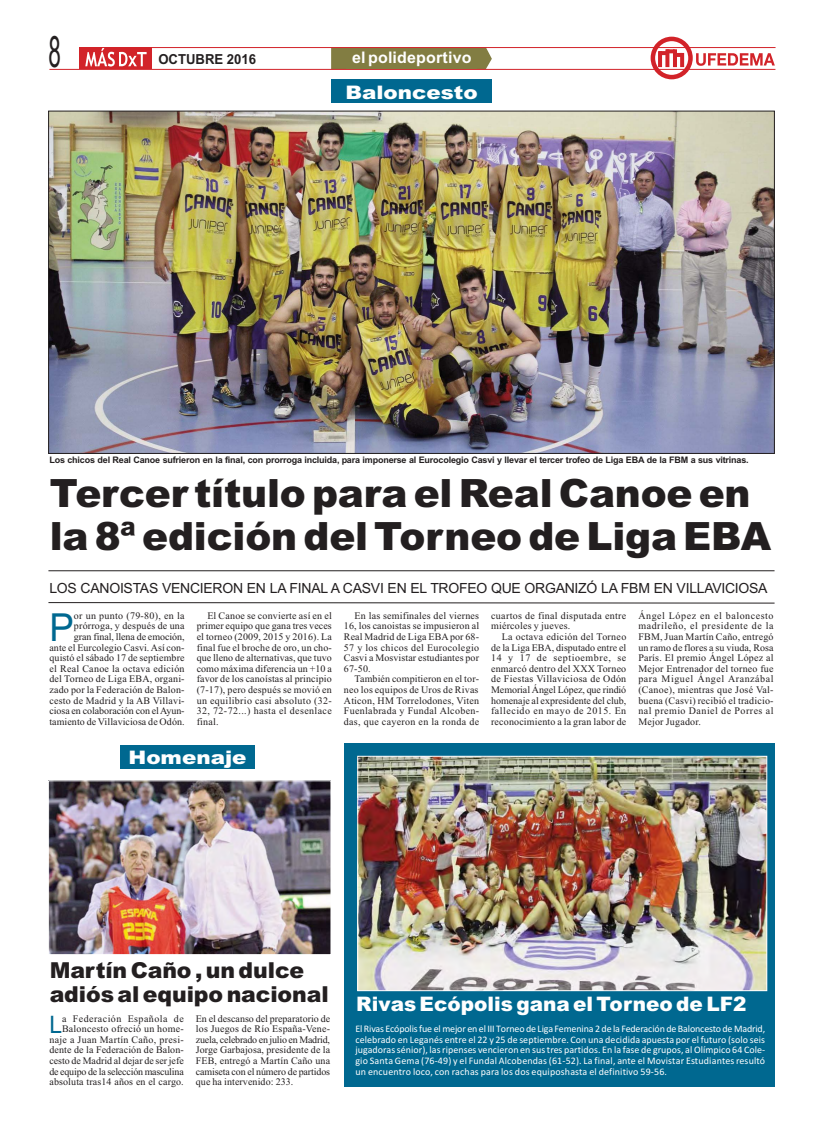
<style>
.page{position:relative;width:823px;height:1134px;background:#fff}
.page>*{position:absolute;margin:0;border:0;box-sizing:border-box;transform-origin:0 0}
.t1{font:43.5px "Arial Narrow";color:#231f20;scale:.63 1}
.t2{font:900 39px/43px "Arial";letter-spacing:-.005em;color:#231f20}
.t3{font:38.6px "Arial";color:#006890;scale:.95 1}
.t4{font:24.1px "Arial";color:#006890;scale:.95 1}
.t5{font:900 22px/24px "Arial";letter-spacing:-.005em;color:#231f20}
.t6{font:900 20px "Arial";color:#fff}
.t7{font:900 18.7px "Arial";color:#fff;scale:1.15 1}
.t8{font:700 16px "Arial";letter-spacing:.01em;color:#fff}
.t9{font:14px "Arial";letter-spacing:-.02em;color:#231f20}
.t10{font:700 13.8px "Arial";color:#231f20;scale:.95 1}
.t11{font:10px/10.6px "Times New Roman";letter-spacing:.02em;color:#231f20;text-align:justify}
.t12{font:10px/10.6px "Calibri";letter-spacing:.015em;color:#fff;text-align:justify}
.t13{font:10px "Times New Roman";letter-spacing:-.005em;color:#231f20}
.t14{font:10px "Times New Roman";color:#231f20}
.t15{font:10px "Times New Roman";letter-spacing:.05em;color:#231f20}
.t16{font:10px "Times New Roman";letter-spacing:.055em;color:#231f20}
.t17{font:700 9px "Arial";letter-spacing:-.02em;color:#231f20}
</style>
<div class="page">
<img style="left:50px;top:113px;width:722px;height:339px">
<div style="left:331px;top:80px;width:160px;height:23px;background:#006890"></div>
<svg style="left:48px;top:602px;width:727px;height:2px"></svg>
<hr style="left:48px;top:570px;width:726px;height:1px;background:#231f20">
<svg style="left:331px;top:48px;width:160px;height:21px"></svg>
<hr style="left:102px;top:47px;width:673px;height:1px;background:#d22329">
<hr style="left:49px;top:69px;width:726px;height:1px;background:#d22329">
<svg style="left:650px;top:37px;width:124px;height:42px"></svg>
<div style="left:346px;top:50px;width:130px;height:18px;background:#827d42"></div>
<div style="left:79px;top:47px;width:73px;height:22px;background:#d22329"></div>
<svg style="left:85px;top:48px;width:61px;height:19px"></svg>
<div style="left:344px;top:744px;width:430px;height:343px;background:#006890"></div>
<img style="left:359px;top:758px;width:405px;height:231px">
<div style="left:357px;top:756px;width:409px;height:235px;border:1px solid #fff"></div>
<img style="left:50px;top:783px;width:279px;height:170px">
<div style="left:48px;top:781px;width:283px;height:174px;border:1px solid #fff"></div>
<div style="left:120px;top:745px;width:135px;height:23px;background:#006890"></div>
<p class="t1" style="left:48px;top:26px;width:21px">8</p>
<p class="t10" style="left:158px;top:54px;width:104px">OCTUBRE 2016</p>
<p class="t8" style="left:352px;top:52px;width:121px">el polideportivo</p>
<p class="t7" style="left:345px;top:85px;width:116px">Baloncesto</p>
<p class="t17" style="left:49px;top:457px;width:700px">Los chicos del Real Canoe sufrieron en la final, con prorroga incluida, para imponerse al Eurocolegio Casvi y llevar el tercer trofeo de Liga EBA de la FBM a sus vitrinas.</p>
<p class="t2" style="left:50px;top:476px;width:722px">Tercer título para el Real Canoe en la 8ª edición del Torneo de Liga EBA</p>
<p class="t9" style="left:49px;top:580px;width:719px">LOS CANOISTAS VENCIERON EN LA FINAL A CASVI EN EL TROFEO QUE ORGANIZÓ LA FBM EN VILLAVICIOSA</p>
<p class="t11" style="left:49px;top:611px;width:137px;text-align:right">or un punto (79-80), en la prórroga, y después de una<br>gran final, llena de emoción,<br>ante el Eurcolegio Casvi. Así con&shy;quistó el sábado 17 de septiembre el Real Canoe la octava edición del Torneo de Liga EBA, organi&shy;zado por la Federación de Balon&shy;cesto de Madrid y la AB Villavi&shy;ciosa en colaboración con el Ayun&shy;tamiento de Villaviciosa de Odón.</p>
<p class="t11" style="left:196px;top:611px;width:137px;text-indent:11px">El Canoe se convierte así en el primer equipo que gana tres veces el torneo (2009, 2015 y 2016). La final fue el broche de oro, un cho&shy;que lleno de alternativas, que tuvo como máxima diferencia un +10 a favor de los canoístas al principio (7-17), pero después se movió en un equilibrio casi absoluto (32- 32, 72-72...) hasta el desenlace final.</p>
<p class="t11" style="left:354px;top:611px;width:126px">En las semifinales del viernes</p>
<p class="t3" style="left:49px;top:605px;width:27px">P</p>
<p class="t11" style="left:344px;top:622px;width:137px">16, los canoistas se impusieron al</p>
<p class="t11" style="left:344px;top:632px;width:137px">Real Madrid de Liga EBA por 68-</p>
<p class="t11" style="left:344px;top:643px;width:137px">57 y los chicos del Eurocolegio</p>
<p class="t11" style="left:344px;top:653px;width:137px">Casvi a Mosvistar estudiantes por</p>
<p class="t11" style="left:344px;top:664px;width:28px">67-50.</p>
<p class="t11" style="left:354px;top:675px;width:126px">También compitieron en el tor-</p>
<p class="t11" style="left:344px;top:685px;width:136px">neo los equipos de Uros de Rivas</p>
<p class="t11" style="left:344px;top:696px;width:137px">Aticon, HM Torrelodones, Viten</p>
<p class="t11" style="left:344px;top:706px;width:137px">Fuenlabrada y Fundal Alcoben-</p>
<p class="t11" style="left:344px;top:717px;width:137px">das, que cayeron en la ronda de</p>
<p class="t7" style="left:128px;top:751px;width:104px">Homenaje</p>
<p class="t11" style="left:491px;top:611px;width:137px">cuartos de final disputada entre</p>
<p class="t11" style="left:491px;top:622px;width:81px">miércoles y jueves.</p>
<p class="t11" style="left:501px;top:632px;width:126px">La octava edición del Torneo</p>
<p class="t14" style="left:491px;top:644px;width:137px">de la Liga EBA, disputado entre el</p>
<p class="t16" style="left:491px;top:654px;width:137px">14 y 17 de septioembre, se</p>
<p class="t11" style="left:491px;top:664px;width:137px">enmarcó dentro del XXX Torneo</p>
<p class="t11" style="left:491px;top:675px;width:137px">de Fiestas Villaviciosa de Odón</p>
<p class="t13" style="left:491px;top:686px;width:137px">Memorial Ángel López, que rindió</p>
<p class="t13" style="left:491px;top:697px;width:137px">homenaje al expresidente del club,</p>
<p class="t15" style="left:491px;top:707px;width:137px">fallecido en mayo de 2015. En</p>
<p class="t11" style="left:491px;top:717px;width:137px">reconocimiento a la gran labor de</p>
<p class="t11" style="left:638px;top:611px;width:137px">Ángel López en el baloncesto madrileño, el presidente de la FBM, Juan Martín Caño, entregó un ramo de flores a su viuda, Rosa París. El premio Ángel López al Mejor Entrenador del torneo fue para Miguel Ángel Aranzábal (Canoe), mientras que José Val&shy;buena (Casvi) recibió el tradicio&shy;nal premio Daniel de Porres al Mejor Jugador.</p>
<p class="t5" style="left:50px;top:960px;width:280px">Martín Caño , un dulce adiós al equipo nacional</p>
<p class="t11" style="left:49px;top:1014px;width:136px;text-align:right">a Federación Española de<br>Baloncesto ofreció un home&shy;naje a Juan Martín Caño, presi&shy;dente de la Federación de Balon&shy;cesto de Madrid al dejar de ser jefe de equipo de la selección masculina absoluta tras14 años en el cargo.</p>
<p class="t11" style="left:196px;top:1014px;width:136px">En el descanso del preparatorio de los Juegos de Río España-Vene&shy;zuela, celebrado en julio en Madrid, Jorge Garbajosa, presidente de la FEB, entregó a Martín Caño una camiseta con el número de partidos que ha intervenido: 233.</p>
<p class="t4" style="left:49px;top:1011px;width:15px">L</p>
<p class="t6" style="left:356px;top:997px;width:391px">Rivas Ecópolis gana el Torneo de LF2</p>
<p class="t12" style="left:355px;top:1024px;width:411px">El Rivas Ecópolis fue el mejor en el III Torneo de Liga Femenina 2 de la Federación de Baloncesto de Madrid, celebrado en Leganés entre el 22 y 25 de septiembre. Con una decidida apuesta por el futuro (solo seis jugadoras sénior), las ripenses vencieron en sus tres partidos. En la fase de grupos, al Olímpico 64 Cole&shy;gio Santa Gema (76-49) y el Fundal Alcobendas (61-52). La final, ante el Movistar Estudiantes resultó un encuentro loco, con rachas para los dos equiposhasta el definitivo 59-56.</p>
</div>
